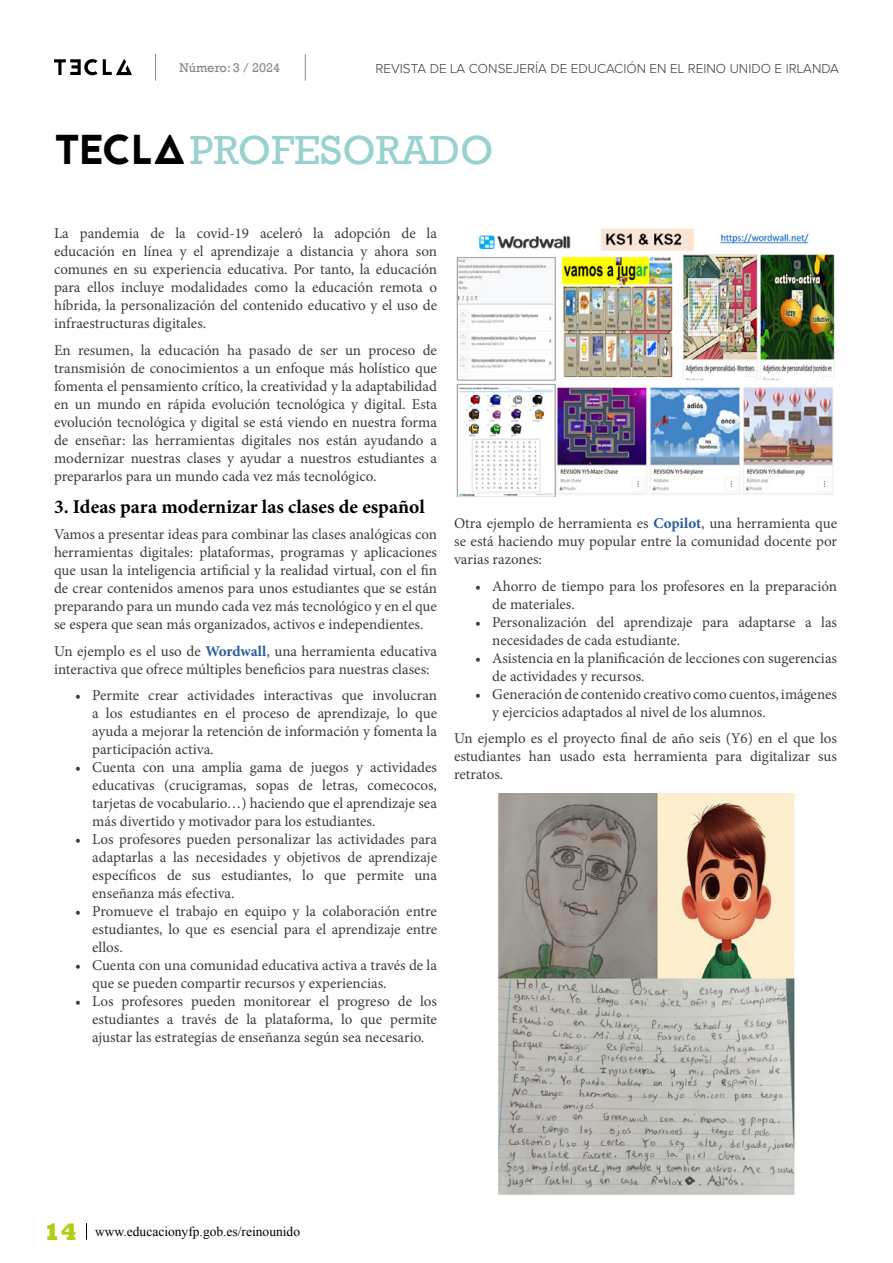
<style>
.page{position:relative;width:893px;height:1263px;background:#fff}
.page>*{position:absolute;margin:0;border:0;box-sizing:border-box;transform-origin:0 0}
.t1{font:41.55px "Rockwell";color:#97d2d0}
.t2{font:700 19.5px "Minion Pro";color:#000}
.t3{font:15px/18px "Minion Pro";color:#3c3c3b;text-align:justify}
.t4{font:300 13.5px "Proxima Nova A";color:#3c3c3b}
.t5{font:13.5px "Times New Roman";color:#000}
.t6{font:12.9px "Rockwell";color:#878787}
.s1{font-family:"Jaapokkienchance";font-size:41.7px;color:#000}
.s2{font-weight:700;color:#275b9b}
.s3{font-family:"Rockwell";font-weight:800;font-size:24px;color:#b4cc16}
</style>
<div class="page">
<svg style="left:86px;top:1223px;width:1px;height:17px"></svg>
<svg style="left:155px;top:54px;width:1px;height:27px"></svg>
<svg style="left:54px;top:59px;width:78px;height:16px"></svg>
<svg style="left:305px;top:54px;width:1px;height:27px"></svg>
<img style="left:498px;top:793px;width:297px;height:402px">
<img style="left:456px;top:229px;width:379px;height:267px">
<p class="t6" style="left:179px;top:60px;width:102px">Número: 3 / 2024</p>
<p class="t4" style="left:375px;top:61px;width:465px">REVISTA DE LA CONSEJERÍA DE EDUCACIÓN EN EL REINO UNIDO E IRLANDA</p>
<h1 class="t1" style="left:54px;top:126px;width:441px"><span class="s1">TECLA</span>PROFESORADO</h1>
<p class="t3" style="left:54px;top:224px;width:385px">La pandemia de la covid-19 aceleró la adopción de la educación en línea y el aprendizaje a distancia y ahora son comunes en su experiencia educativa. Por tanto, la educación para ellos incluye modalidades como la educación remota o híbrida, la personalización del contenido educativo y el uso de infraestructuras digitales.</p>
<p class="t3" style="left:54px;top:341px;width:385px">En resumen, la educación ha pasado de ser un proceso de transmisión de conocimientos a un enfoque más holístico que fomenta el pensamiento crítico, la creatividad y la adaptabilidad en un mundo en rápida evolución tecnológica y digital. Esta evolución tecnológica y digital se está viendo en nuestra forma de enseñar: las herramientas digitales nos están ayudando a modernizar nuestras clases y ayudar a nuestros estudiantes a prepararlos para un mundo cada vez más tecnológico.</p>
<h2 class="t2" style="left:54px;top:492px;width:372px">3. Ideas para modernizar las clases de español</h2>
<p class="t3" style="left:54px;top:525px;width:385px">Vamos a presentar ideas para combinar las clases analógicas con herramientas digitales: plataformas, programas y aplicaciones que usan la inteligencia artificial y la realidad virtual, con el fin de crear contenidos amenos para unos estudiantes que se están preparando para un mundo cada vez más tecnológico y en el que se espera que sean más organizados, activos e independientes.</p>
<p class="t3" style="left:54px;top:642px;width:384px">Un ejemplo es el uso de <span class="s2">Wordwall</span>, una herramienta educativa interactiva que ofrece múltiples beneficios para nuestras clases:</p>
<p class="t3" style="left:92px;top:686px;width:346px;text-indent:-17px">• Permite crear actividades interactivas que involucran a los estudiantes en el proceso de aprendizaje, lo que ayuda a mejorar la retención de información y fomenta la participación activa.</p>
<p class="t3" style="left:92px;top:758px;width:346px;text-indent:-17px">• Cuenta con una amplia gama de juegos y actividades educativas (crucigramas, sopas de letras, comecocos, tarjetas de vocabulario…) haciendo que el aprendizaje sea más divertido y motivador para los estudiantes.</p>
<p class="t3" style="left:92px;top:830px;width:346px;text-indent:-17px">• Los profesores pueden personalizar las actividades para adaptarlas a las necesidades y objetivos de aprendizaje específicos de sus estudiantes, lo que permite una enseñanza más efectiva.</p>
<p class="t3" style="left:92px;top:902px;width:346px;text-indent:-17px">• Promueve el trabajo en equipo y la colaboración entre estudiantes, lo que es esencial para el aprendizaje entre ellos.</p>
<p class="t3" style="left:92px;top:956px;width:346px;text-indent:-17px">• Cuenta con una comunidad educativa activa a través de la que se pueden compartir recursos y experiencias.</p>
<p class="t3" style="left:92px;top:992px;width:346px;text-indent:-17px">• Los profesores pueden monitorear el progreso de los estudiantes a través de la plataforma, lo que permite ajustar las estrategias de enseñanza según sea necesario.</p>
<p class="t3" style="left:454px;top:515px;width:385px">Otra ejemplo de herramienta es <span class="s2">Copilot</span>, una herramienta que se está haciendo muy popular entre la comunidad docente por varias razones:</p>
<p class="t3" style="left:492px;top:577px;width:346px;text-indent:-17px">• Ahorro de tiempo para los profesores en la preparación de materiales.</p>
<p class="t3" style="left:492px;top:613px;width:346px;text-indent:-17px">• Personalización del aprendizaje para adaptarse a las necesidades de cada estudiante.</p>
<p class="t3" style="left:492px;top:649px;width:346px;text-indent:-17px">• Asistencia en la planificación de lecciones con sugerencias de actividades y recursos.</p>
<p class="t3" style="left:492px;top:685px;width:346px;text-indent:-17px">• Generación de contenido creativo como cuentos, imágenes y ejercicios adaptados al nivel de los alumnos.</p>
<p class="t3" style="left:454px;top:730px;width:385px">Un ejemplo es el proyecto final de año seis (Y6) en el que los estudiantes han usado esta herramienta para digitalizar sus retratos.</p>
<p class="t5" style="left:44px;top:1222px;width:258px"><span class="s3">14</span> www.educacionyfp.gob.es/reinounido</p>
</div>
